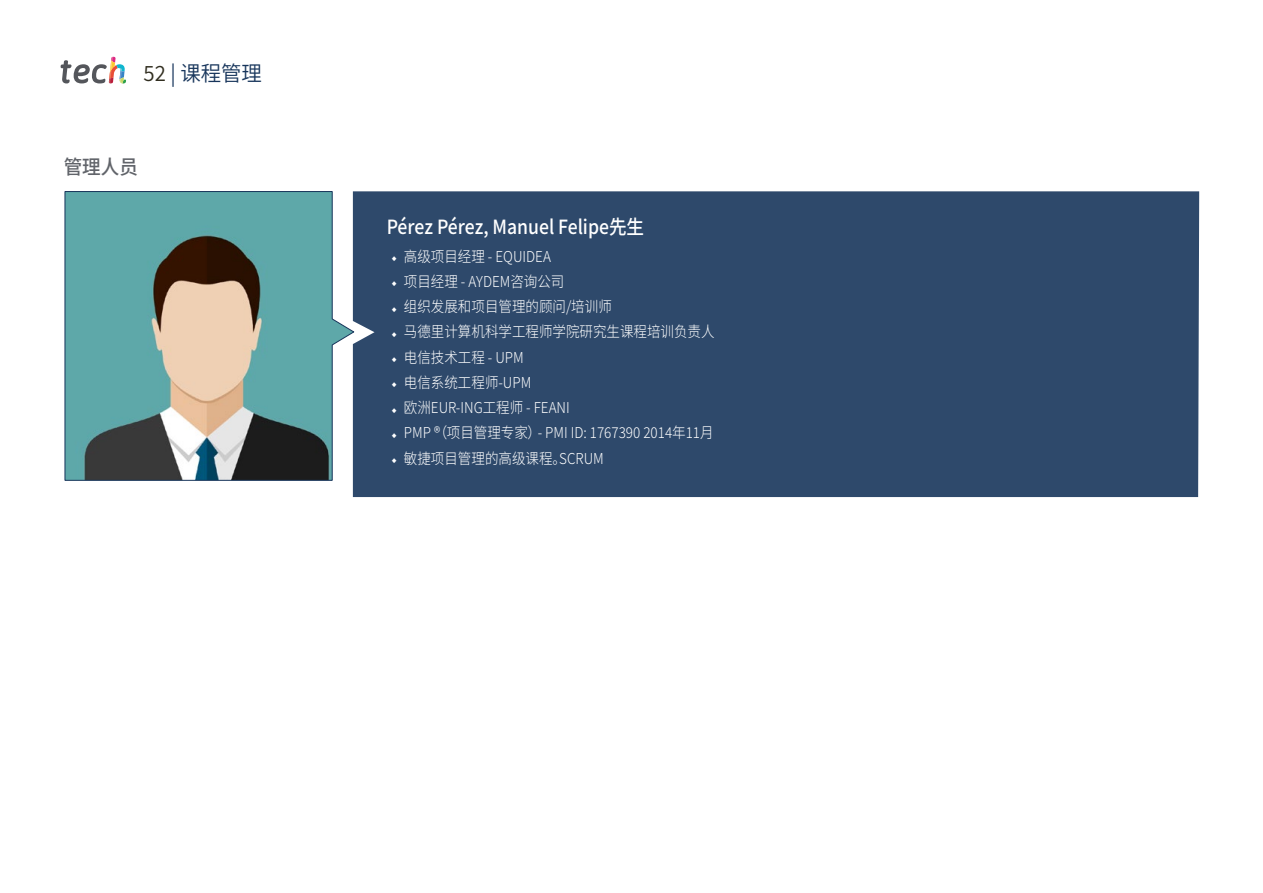
<style>
.page{position:relative;width:1263px;height:893px;background:#fff}
.page>*{position:absolute;margin:0;border:0;box-sizing:border-box;transform-origin:0 0}
.t1{font:21px "Source Han Sans CN";color:#17355b}
.t2{font:500 19.5px "Source Han Sans CN";color:#fff;scale:.9 1}
.t3{font:500 19.5px "Source Han Sans CN";color:#61646a;scale:.95 1}
.t4{font:300 15px/25.2px "Source Han Sans CN";color:#fff;scale:.9 1}
.s1{color:#312e20}
</style>
<div class="page">
<svg style="left:61px;top:57px;width:65px;height:27px"></svg>
<svg style="left:65px;top:191px;width:288px;height:290px;background:#789c99"></svg>
<div style="left:353px;top:191px;width:846px;height:306px;background:#2e496b"></div>
<svg style="left:392px;top:256px;width:5px;height:5px"></svg>
<svg style="left:392px;top:282px;width:5px;height:5px"></svg>
<svg style="left:392px;top:307px;width:5px;height:5px"></svg>
<svg style="left:392px;top:332px;width:5px;height:5px"></svg>
<svg style="left:392px;top:357px;width:5px;height:5px"></svg>
<svg style="left:392px;top:383px;width:5px;height:5px"></svg>
<svg style="left:392px;top:408px;width:5px;height:5px"></svg>
<svg style="left:392px;top:433px;width:5px;height:5px"></svg>
<svg style="left:392px;top:458px;width:5px;height:5px"></svg>
<h1 class="t1" style="left:144px;top:61px;width:120px"><span class="s1">52</span> | 课程管理</h1>
<h2 class="t3" style="left:64px;top:156px;width:80px">管理人员</h2>
<h2 class="t2" style="left:387px;top:216px;width:288px">Pérez Pérez, Manuel Felipe先生</h2>
<p class="t4" style="left:404px;top:244px;width:346px">高级项目经理 - EQUIDEA<br>项目经理 - AYDEM咨询公司<br>组织发展和项目管理的顾问/培训师<br>马德里计算机科学工程师学院研究生课程培训负责人电信技术工程 - UPM<br>电信系统工程师-UPM<br>欧洲EUR-ING工程师 - FEANI<br>PMP ®（项目管理专家）- PMI ID: 1767390 2014年11月敏捷项目管理的高级课程。SCRUM</p>
</div>
